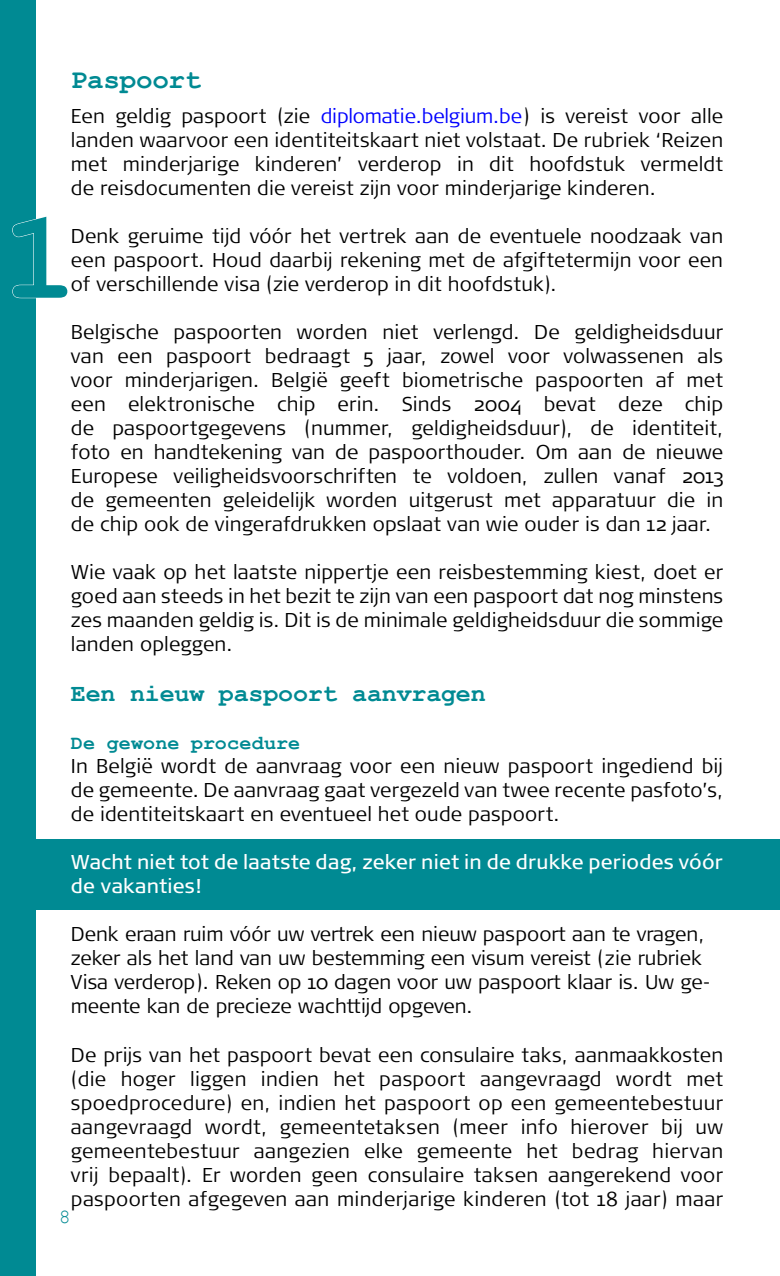
<style>
.page{position:relative;width:780px;height:1276px;background:#fff}
.page>*{position:absolute;margin:0;border:0;box-sizing:border-box;transform-origin:0 0}
.t1{font:700 125px "Courier New";color:#008a93}
.t2{font:700 27.5px "Courier New";letter-spacing:-.01em;color:#008a93}
.t3{font:700 25px "Courier New";letter-spacing:-.01em;color:#008a93}
.t4{font:300 20px/24px "Signa OT";letter-spacing:.005em;color:#000;text-align:justify}
.t5{font:20px/24px "Signa OT";letter-spacing:.01em;color:#fff}
.t6{font:700 20px "Courier New";letter-spacing:.005em;color:#008a93}
.t7{font:20px "Courier New";color:#008a93}
.s1{color:#00f}
</style>
<div class="page">
<div style="left:0;top:839px;width:780px;height:71px;background:#008a93"></div>
<div style="left:0;top:0;width:35px;height:1276px;background:#008a93"></div>
<svg style="left:12px;top:216px;width:24px;height:82px"></svg>
<h2 class="t2" style="left:71px;top:63px;width:132px">Paspoort</h2>
<p class="t4" style="left:71px;top:104px;width:653px">Een geldig paspoort (zie <span class="s1">diplomatie.belgium.be</span>) is vereist voor alle landen waarvoor een identiteitskaart niet volstaat. De rubriek ‘Reizen met minderjarige kinderen’ verderop in dit hoofdstuk vermeldt de reisdocumenten die vereist zijn voor minderjarige kinderen.</p>
<p class="t4" style="left:71px;top:224px;width:653px">Denk geruime tijd vóór het vertrek aan de eventuele noodzaak van een paspoort. Houd daarbij rekening met de afgiftetermijn voor een of verschillende visa (zie verderop in dit hoofdstuk).</p>
<p class="t4" style="left:71px;top:320px;width:653px">Belgische paspoorten worden niet verlengd. De geldigheidsduur van een paspoort bedraagt 5 jaar, zowel voor volwassenen als voor minderjarigen. België geeft biometrische paspoorten af met een elektronische chip erin. Sinds 2004 bevat deze chip de paspoortgegevens (nummer, geldigheidsduur), de identiteit, foto en handtekening van de paspoorthouder. Om aan de nieuwe Europese veiligheidsvoorschriften te voldoen, zullen vanaf 2013 de gemeenten geleidelijk worden uitgerust met apparatuur die in de chip ook de vingerafdrukken opslaat van wie ouder is dan 12 jaar.</p>
<p class="t4" style="left:71px;top:560px;width:653px">Wie vaak op het laatste nippertje een reisbestemming kiest, doet er goed aan steeds in het bezit te zijn van een paspoort dat nog minstens zes maanden geldig is. Dit is de minimale geldigheidsduur die sommige landen opleggen.</p>
<p class="t3" style="left:71px;top:678px;width:416px">Een nieuw paspoort aanvragen</p>
<p class="t6" style="left:71px;top:731px;width:231px">De gewone procedure</p>
<p class="t4" style="left:71px;top:754px;width:653px">In België wordt de aanvraag voor een nieuw paspoort ingediend bij de gemeente. De aanvraag gaat vergezeld van twee recente pasfoto’s, de identiteitskaart en eventueel het oude paspoort.</p>
<p class="t5" style="left:71px;top:850px;width:653px">Wacht niet tot de laatste dag, zeker niet in de drukke periodes vóór de vakanties!</p>
<p class="t4" style="left:71px;top:922px;width:641px;text-align:left">Denk eraan ruim vóór uw vertrek een nieuw paspoort aan te vragen, zeker als het land van uw bestemming een visum vereist (zie rubriek Visa verderop). Reken op 10 dagen voor uw paspoort klaar is. Uw ge&shy;meente kan de precieze wachttijd opgeven.</p>
<p class="t4" style="left:71px;top:1042px;width:653px">De prijs van het paspoort bevat een consulaire taks, aanmaakkosten (die hoger liggen indien het paspoort aangevraagd wordt met spoedprocedure) en, indien het paspoort op een gemeentebestuur aangevraagd wordt, gemeentetaksen (meer info hierover bij uw gemeentebestuur aangezien elke gemeente het bedrag hiervan vrij bepaalt). Er worden geen consulaire taksen aangerekend voor paspoorten afgegeven aan minderjarige kinderen (tot 18 jaar) maar</p>
<h1 class="t1" style="left:2px;top:181px;width:77px">1</h1>
<p class="t7" style="left:59px;top:1204px;width:13px">8</p>
</div>
